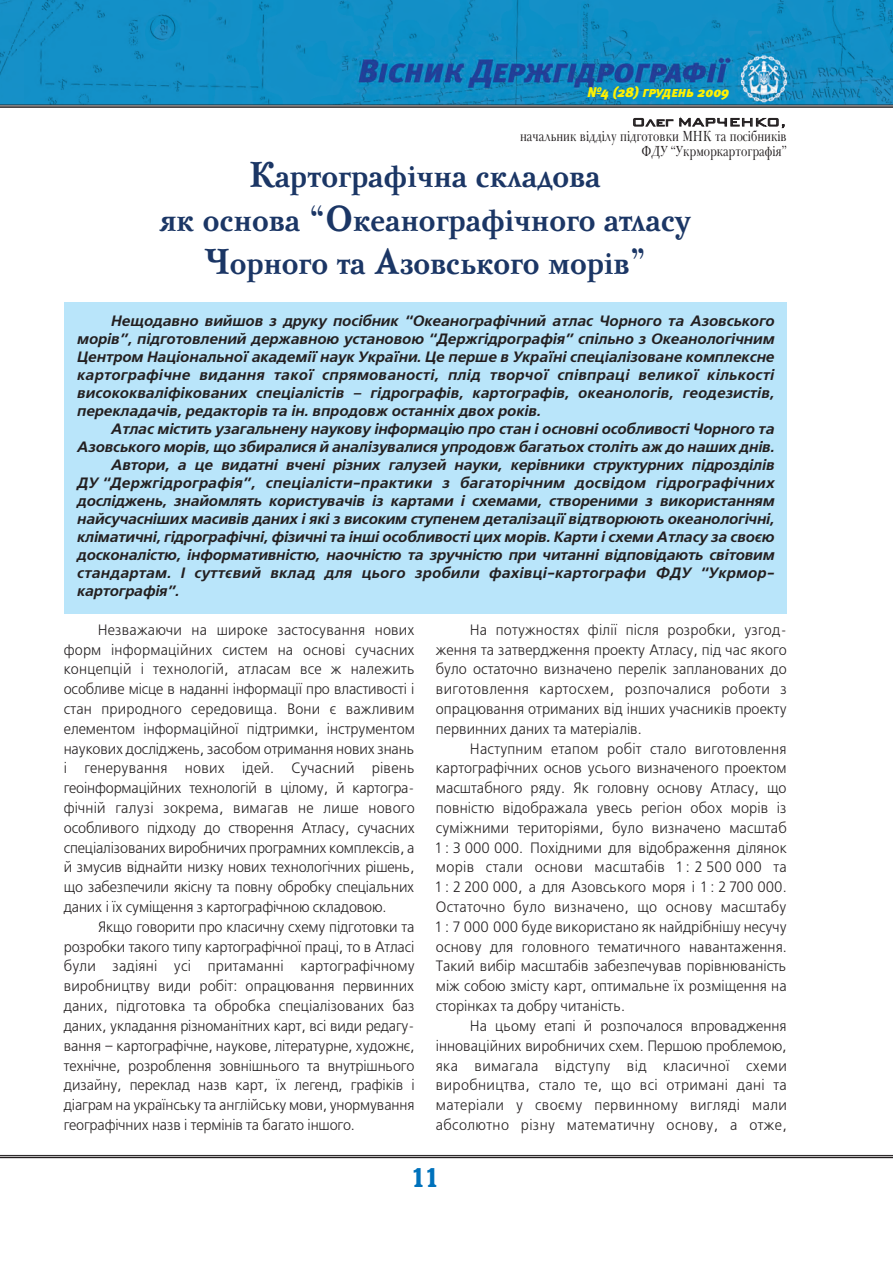
<style>
.page{position:relative;width:893px;height:1263px;background:#fff}
.page>*{position:absolute;margin:0;border:0;box-sizing:border-box;transform-origin:0 0}
.t1{font:700 36px/43.2px "Bazhanov C";color:#1b3665;text-align:center;scale:.9 1}
.t2{font:800 27px "Korinna Black C";color:#0072bc;scale:.67 1}
.t3{font:15px/19.8px "Free Set C";color:#231f20;text-align:justify;scale:.95 1}
.t4{font:italic 700 15px/18px "Free Set C";letter-spacing:-.005em;color:#231f20;text-align:justify}
.t5{font:italic 700 15px "Free Set C";letter-spacing:.02em;color:#231f20}
.t6{font:15px/15px "Baskerville Cyr Upright";color:#231f20;text-align:right;scale:.75 1}
.t7{font:300 15px "Bank Gothic C Lt BT";color:#231f20;scale:1.1 1}
.t8{font:italic 14.1px "Meta Black Caps C";color:#fff101}
</style>
<div class="page">
<img style="left:0;top:0;width:893px;height:105px">
<hr style="left:0;top:105px;width:893px;height:1px;background:#231f20">
<hr style="left:0;top:106px;width:893px;height:2px;background:#231f20">
<hr style="left:0;top:1155px;width:893px;height:1px;background:#231f20">
<hr style="left:0;top:1157px;width:893px;height:1px;background:#231f20">
<div style="left:64px;top:302px;width:723px;height:312px;background:#b9e5fa"></div>
<p class="t8" style="left:588px;top:88px;width:143px">№4 (28) грудень 2009</p>
<p class="t7" style="left:632px;top:112px;width:142px">Олег МАРЧЕНКО,</p>
<p class="t6" style="left:520px;top:131px;width:357px">начальник відділу підготовки МНК та посібників<br>ФДУ “Укрморкартографія”</p>
<h1 class="t1" style="left:159px;top:157px;width:592px">Картографічна складова<br>як основа “Океанографічного атласу<br>Чорного та Азовського морів”</h1>
<p class="t4" style="left:77px;top:311px;width:699px;text-indent:34px">Нещодавно вийшов з друку посібник “Океанографічний атлас Чорного та Азовського морів”, підготовлений державною установою “Держгідрографія” спільно з Океанологічним Центром Національної академії наук України. Це перше в Україні спеціалізоване комплексне картографічне видання такої спрямованості, плід творчої співпраці великої кількості висококваліфікованих спеціалістів – гідрографів, картографів, океанологів, геодезистів, перекладачів, редакторів та ін. впродовж останніх двох років.</p>
<p class="t4" style="left:111px;top:420px;width:665px">Атлас містить узагальнену наукову інформацію про стан і основні особливості Чорного та</p>
<p class="t4" style="left:77px;top:438px;width:699px">Азовського морів, що збиралися й аналізувалися упродовж багатьох століть аж до наших днів.</p>
<p class="t4" style="left:111px;top:456px;width:665px">Автори, а це видатні вчені різних галузей науки, керівники структурних підрозділів</p>
<p class="t5" style="left:77px;top:474px;width:699px">ДУ “Держгідрографія”, спеціалісти-практики з багаторічним досвідом гідрографічних</p>
<p class="t4" style="left:77px;top:492px;width:699px">досліджень, знайомлять користувачів із картами і схемами, створеними з використанням</p>
<p class="t4" style="left:77px;top:510px;width:699px">найсучасніших масивів даних і які з високим ступенем деталізації відтворюють океанологічні,</p>
<p class="t4" style="left:77px;top:528px;width:699px">кліматичні, гідрографічні, фізичні та інші особливості цих морів. Карти і схеми Атласу за своєю</p>
<p class="t4" style="left:77px;top:546px;width:699px">досконалістю, інформативністю, наочністю та зручністю при читанні відповідають світовим</p>
<p class="t5" style="left:77px;top:564px;width:699px">стандартам. І суттєвий вклад для цього зробили фахівці-картографи ФДУ “Укрмор-</p>
<p class="t4" style="left:77px;top:582px;width:104px">картографія”.</p>
<p class="t3" style="left:64px;top:620px;width:371px;text-indent:34px">Незважаючи на широке застосування нових форм інформаційних систем на основі сучасних концепцій і технологій, атласам все ж належить особливе місце в наданні інформації про властивості і стан природного середовища. Вони є важливим елементом інформаційної підтримки, інструментом наукових досліджень, засобом отримання нових знань і генерування нових ідей. Сучасний рівень геоінформаційних технологій в цілому, й картогра&shy;фічній галузі зокрема, вимагав не лише нового особливого підходу до створення Атласу, сучасних спеціалізованих виробничих програмних комплексів, а й змусив віднайти низку нових технологічних рішень, що забезпечили якісну та повну обробку спеціальних даних і їх суміщення з картографічною складовою.</p>
<p class="t3" style="left:64px;top:917px;width:371px;text-indent:34px">Якщо говорити про класичну схему підготовки та розробки такого типу картографічної праці, то в Атласі були задіяні усі притаманні картографічному виробництву види робіт: опрацювання первинних даних, підготовка та обробка спеціалізованих баз даних, укладання різноманітних карт, всі види редагу&shy;вання – картографічне, наукове, літературне, художнє, технічне, розроблення зовнішнього та внутрішнього дизайну, переклад назв карт, їх легенд, графіків і діаграм на українську та англійську мови, унормування географічних назв і термінів та багато іншого.</p>
<p class="t3" style="left:436px;top:620px;width:371px;text-indent:34px">На потужностях філії після розробки, узгод&shy;ження та затвердження проекту Атласу, під час якого було остаточно визначено перелік запланованих до виготовлення картосхем, розпочалися роботи з опрацювання отриманих від інших учасників проекту первинних даних та матеріалів.</p>
<p class="t3" style="left:436px;top:738px;width:371px;text-indent:34px">Наступним етапом робіт стало виготовлення картографічних основ усього визначеного проектом масштабного ряду. Як головну основу Атласу, що повністю відображала увесь регіон обох морів із суміжними територіями, було визначено масштаб 1 : 3 000 000. Похідними для відображення ділянок морів стали основи масштабів 1 : 2 500 000 та 1 : 2 200 000, а для Азовського моря і 1 : 2 700 000.<br>Остаточно було визначено, що основу масштабу 1 : 7 000 000 буде використано як найдрібнішу несучу основу для головного тематичного навантаження.<br>Такий вибір масштабів забезпечував порівнюваність між собою змісту карт, оптимальне їх розміщення на сторінках та добру читаність.</p>
<p class="t3" style="left:436px;top:1016px;width:371px;text-indent:34px">На цьому етапі й розпочалося впровадження інноваційних виробничих схем. Першою проблемою, яка вимагала відступу від класичної схеми виробництва, стало те, що всі отримані дані та матеріали у своєму первинному вигляді мали абсолютно різну математичну основу, а отже,</p>
<h2 class="t2" style="left:412px;top:1162px;width:42px">11</h2>
</div>
